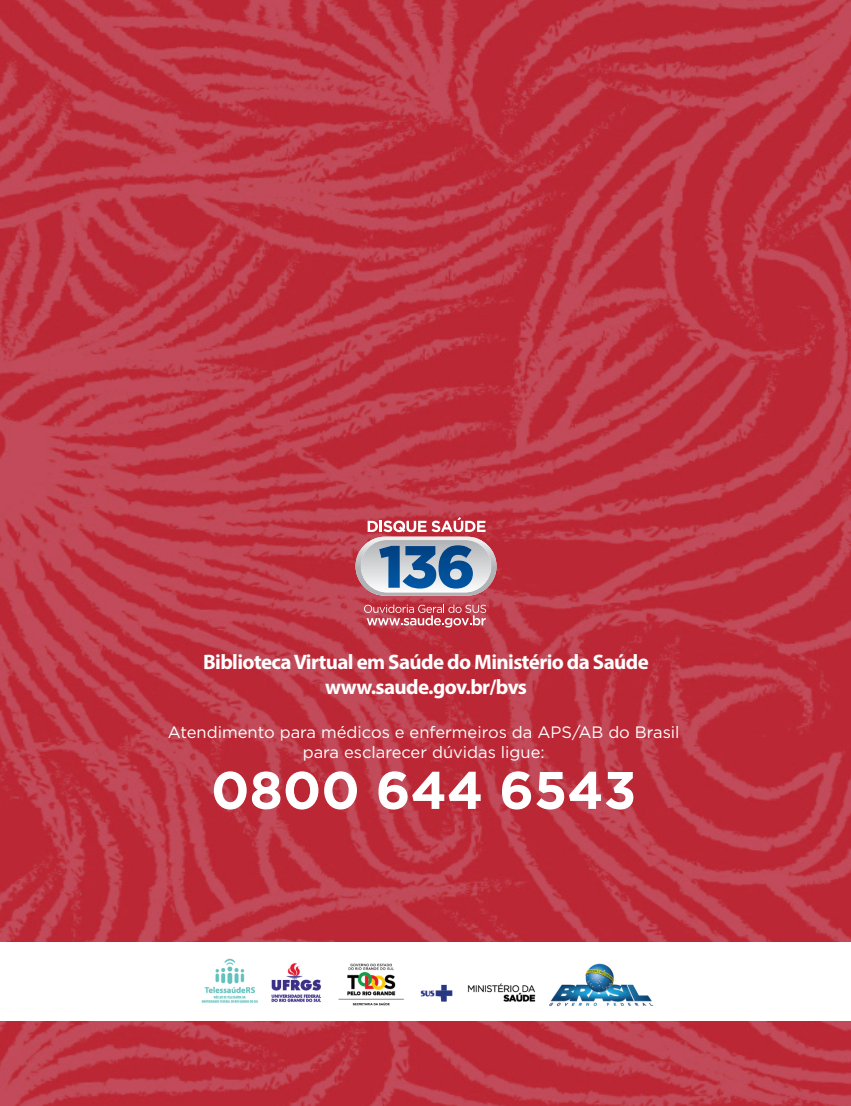
<style>
.page{position:relative;width:851px;height:1106px;background:#fff}
.page>*{position:absolute;margin:0;border:0;box-sizing:border-box;transform-origin:0 0}
.t1{font:700 52.8px "Gotham";color:#fff}
.t2{font:700 21px/25.2px "Myriad Pro";letter-spacing:-.03em;color:#fff;text-align:center}
.t3{font:16.5px/19.8px "Gotham";color:#fff;text-align:center}
</style>
<div class="page">
<img style="left:0;top:0;width:850px;height:1106px">
<div style="left:0;top:942px;width:850px;height:78px;background:#fff"></div>
<svg style="left:355px;top:517px;width:136px;height:79px;background:#a191a5"></svg>
<svg style="left:364px;top:604px;width:122px;height:23px;background:#cc626c"></svg>
<img style="left:201px;top:958px;width:453px;height:49px">
<p class="t2" style="left:203px;top:648px;width:447px">Biblioteca Virtual em Saúde do Ministério da Saúde www.saude.gov.br/bvs</p>
<p class="t3" style="left:168px;top:722px;width:513px">Atendimento para médicos e enfermeiros da APS/AB do Brasil para esclarecer dúvidas ligue:</p>
<h1 class="t1" style="left:211px;top:755px;width:427px">0800 644 6543</h1>
</div>
